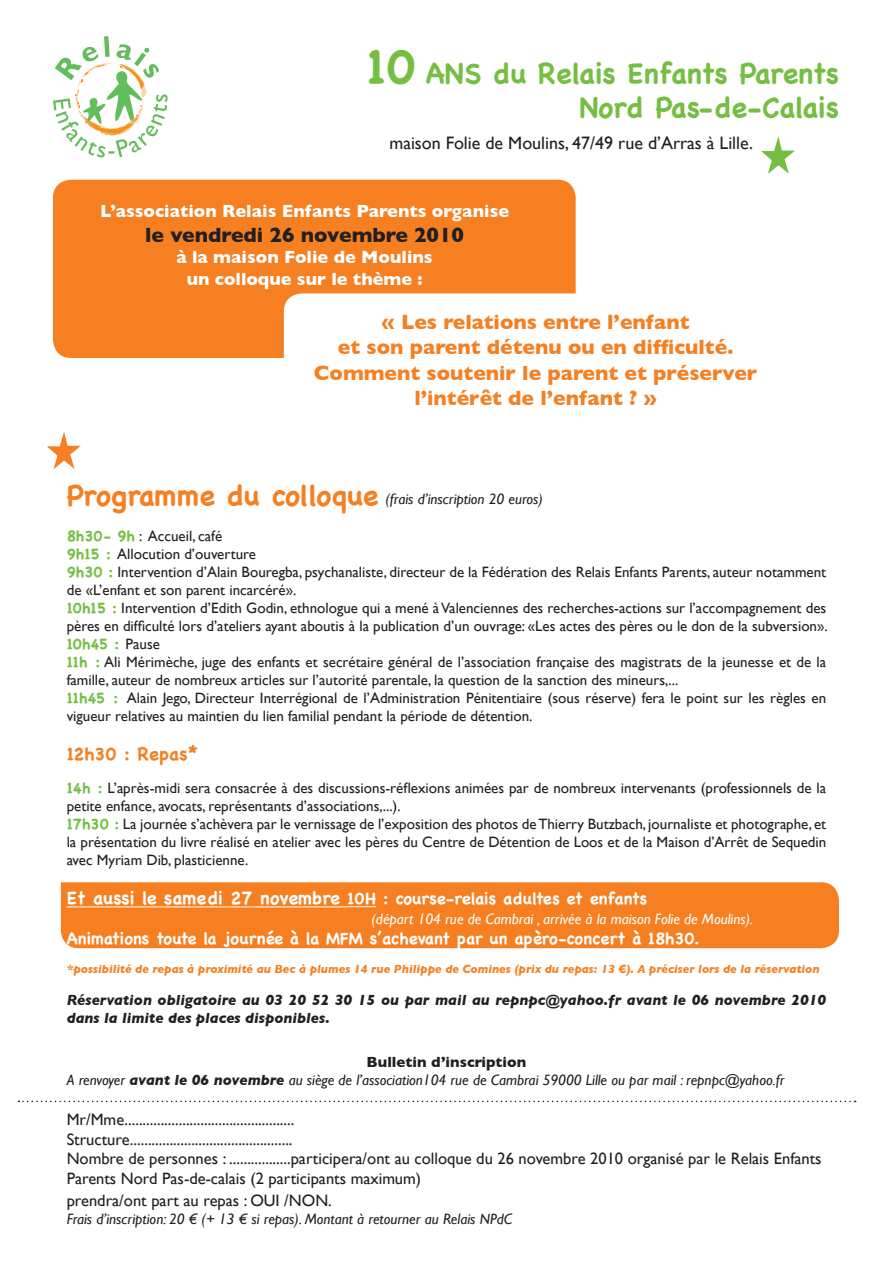
<style>
.page{position:relative;width:893px;height:1263px;background:#fff}
.page>*{position:absolute;margin:0;border:0;box-sizing:border-box;transform-origin:0 0}
.t1{font:700 28.5px "Chalkboard";color:#74bf43}
.t2{font:700 28.5px "Chalkboard";color:#f57f21}
.t3{font:700 21px/25.2px "Gill Sans";color:#f57f21;text-align:center}
.t4{font:700 21px "Gill Sans";color:#231f20}
.t5{font:700 18px "Gill Sans";color:#fff}
.t6{font:18px "Gill Sans";color:#231f20}
.t7{font:700 18px "Chalkboard";color:#f57f21}
.t8{font:16.5px/19.8px "Gill Sans";color:#231f20}
.t9{font:700 16.5px "Chalkboard";color:#fff}
.t10{font:15px/18px "Gill Sans";color:#231f20}
.t11{font:italic 15px "Gill Sans";color:#231f20}
.t12{font:italic 700 15px/18px "Gill Sans";color:#231f20}
.t13{font:italic 15px "Gill Sans";color:#fff}
.t14{font:700 15px "Gill Sans";color:#231f20}
.t15{font:700 15px "Chalkboard";color:#74bf43}
.t16{font:italic 700 12px "Gill Sans";color:#f57f21}
.s1{font-size:48px}
.s2{font-family:"Chalkboard";font-weight:700;color:#74bf43}
.s3{font-family:"Gill Sans";font-weight:400;color:#231f20}
.s4{font-size:18px}
.s5{font-weight:700}
</style>
<div class="page">
<div style="left:61px;top:882px;width:778px;height:66px;background:#f57f21"></div>
<svg style="left:761px;top:136px;width:34px;height:38px"></svg>
<svg style="left:53px;top:180px;width:523px;height:178px;fill:#f57f21"></svg>
<svg style="left:47px;top:432px;width:34px;height:37px"></svg>
<hr style="left:67px;top:907px;width:281px;height:1px;background:#fff">
<svg style="left:348px;top:906px;width:28px;height:1px"></svg>
<svg style="left:18px;top:1101px;width:838px;height:1px"></svg>
<svg style="left:53px;top:36px;width:115px;height:121px"></svg>
<p class="t1" style="left:366px;top:57px;width:474px"><span class="s1">10</span> ANS du Relais Enfants Parents</p>
<p class="t1" style="left:579px;top:91px;width:261px">Nord Pas-de-Calais</p>
<p class="t6" style="left:389px;top:132px;width:365px">maison Folie de Moulins, 47/49 rue d’Arras à Lille.</p>
<p class="t5" style="left:100px;top:200px;width:411px">L’association Relais Enfants Parents organise</p>
<p class="t4" style="left:145px;top:222px;width:320px">le vendredi 26 novembre 2010</p>
<p class="t5" style="left:177px;top:247px;width:258px">à la maison Folie de Moulins</p>
<p class="t5" style="left:187px;top:268px;width:237px">un colloque sur le thème :</p>
<p class="t3" style="left:382px;top:309px;width:310px">« Les relations entre l’enfant</p>
<p class="t3" style="left:314px;top:334px;width:445px">et son parent détenu ou en difficulté.<br>Comment soutenir le parent et préserver l’intérêt de l’enfant ? »</p>
<p class="t2" style="left:67px;top:478px;width:313px">Programme du colloque</p>
<p class="t10" style="left:67px;top:526px;width:157px"><span class="s2">8h30- 9h</span> : Accueil, café</p>
<p class="t10" style="left:67px;top:544px;width:191px"><span class="s2">9h15 :</span> Allocution d’ouverture</p>
<p class="t10" style="left:67px;top:562px;width:761px"><span class="s2">9h30 :</span> Intervention d’Alain Bouregba, psychanaliste, directeur de la Fédération des Relais Enfants Parents, auteur notamment de «L’enfant et son parent incarcéré».</p>
<p class="t10" style="left:67px;top:598px;width:762px"><span class="s2">10h15 :</span> Intervention d’Edith Godin, ethnologue qui a mené à Valenciennes des recherches-actions sur l’accompagnement des pères en difficulté lors d’ateliers ayant aboutis à la publication d’un ouvrage: «Les actes des pères ou le don de la subversion».</p>
<p class="t15" style="left:67px;top:635px;width:95px">10h45 : <span class="s3">Pause</span></p>
<p class="t10" style="left:67px;top:652px;width:761px"><span class="s2">11h :</span> Ali Mérimèche, juge des enfants et secrétaire général de l’association française des magistrats de la jeunesse et de la famille, auteur de nombreux articles sur l’autorité parentale, la question de la sanction des mineurs,...</p>
<p class="t10" style="left:67px;top:688px;width:761px"><span class="s2">11h45 :</span> Alain Jego, Directeur Interrégional de l’Administration Pénitentiaire (sous réserve) fera le point sur les règles en vigueur relatives au maintien du lien familial pendant la période de détention.</p>
<p class="t11" style="left:386px;top:490px;width:159px">(frais d’inscription 20 euros)</p>
<p class="t7" style="left:67px;top:743px;width:133px">12h30 : Repas*</p>
<p class="t10" style="left:67px;top:778px;width:761px"><span class="s2">14h :</span> L’après-midi sera consacrée à des discussions-réflexions animées par de nombreux intervenants (professionnels de la petite enfance, avocats, représentants d’associations,...).</p>
<p class="t10" style="left:67px;top:814px;width:761px;text-align:justify"><span class="s2">17h30 :</span> La journée s’achèvera par le vernissage de l’exposition des photos de Thierry Butzbach, journaliste et photographe, et la présentation du livre réalisé en atelier avec les pères du Centre de Détention de Loos et de la Maison d’Arrêt de Sequedin avec Myriam Dib, plasticienne.</p>
<p class="t9" style="left:67px;top:889px;width:582px"><span class="s4">Et aussi le samedi 27 novembre</span> 10H : course-relais adultes et enfants</p>
<p class="t13" style="left:372px;top:910px;width:383px">(départ 104 rue de Cambrai , arrivée à la maison Folie de Moulins).</p>
<p class="t9" style="left:67px;top:928px;width:635px">Animations toute la journée à la MFM s’achevant par un apèro-concert à 18h30.</p>
<p class="t16" style="left:67px;top:962px;width:755px">*possibilité de repas à proximité au Bec à plumes 14 rue Philippe de Comines (prix du repas: 13 €). A préciser lors de la réservation</p>
<p class="t12" style="left:67px;top:991px;width:761px">Réservation obligatoire au 03 20 52 30 15 ou par mail au repnpc@yahoo.fr avant le 06 novembre 2010 dans la limite des places disponibles.</p>
<p class="t14" style="left:367px;top:1053px;width:161px">Bulletin d’inscription</p>
<p class="t11" style="left:67px;top:1071px;width:719px">A renvoyer <span class="s5">avant le 06 novembre</span> au siège de l’association104 rue de Cambrai 59000 Lille ou par mail : repnpc@yahoo.fr</p>
<p class="t8" style="left:67px;top:1109px;width:229px">Mr/Mme...............................................</p>
<p class="t8" style="left:67px;top:1129px;width:227px">Structure.............................................</p>
<p class="t8" style="left:67px;top:1149px;width:756px">Nombre de personnes : .................participera/ont au colloque du 26 novembre 2010 organisé par le Relais Enfants<br>Parents Nord Pas-de-calais (2 participants maximum)</p>
<p class="t8" style="left:67px;top:1190px;width:267px">prendra/ont part au repas : OUI /NON.</p>
<p class="t11" style="left:67px;top:1210px;width:447px">Frais d’inscription: 20 € (+ 13 € si repas). Montant à retourner au Relais NPdC</p>
</div>
